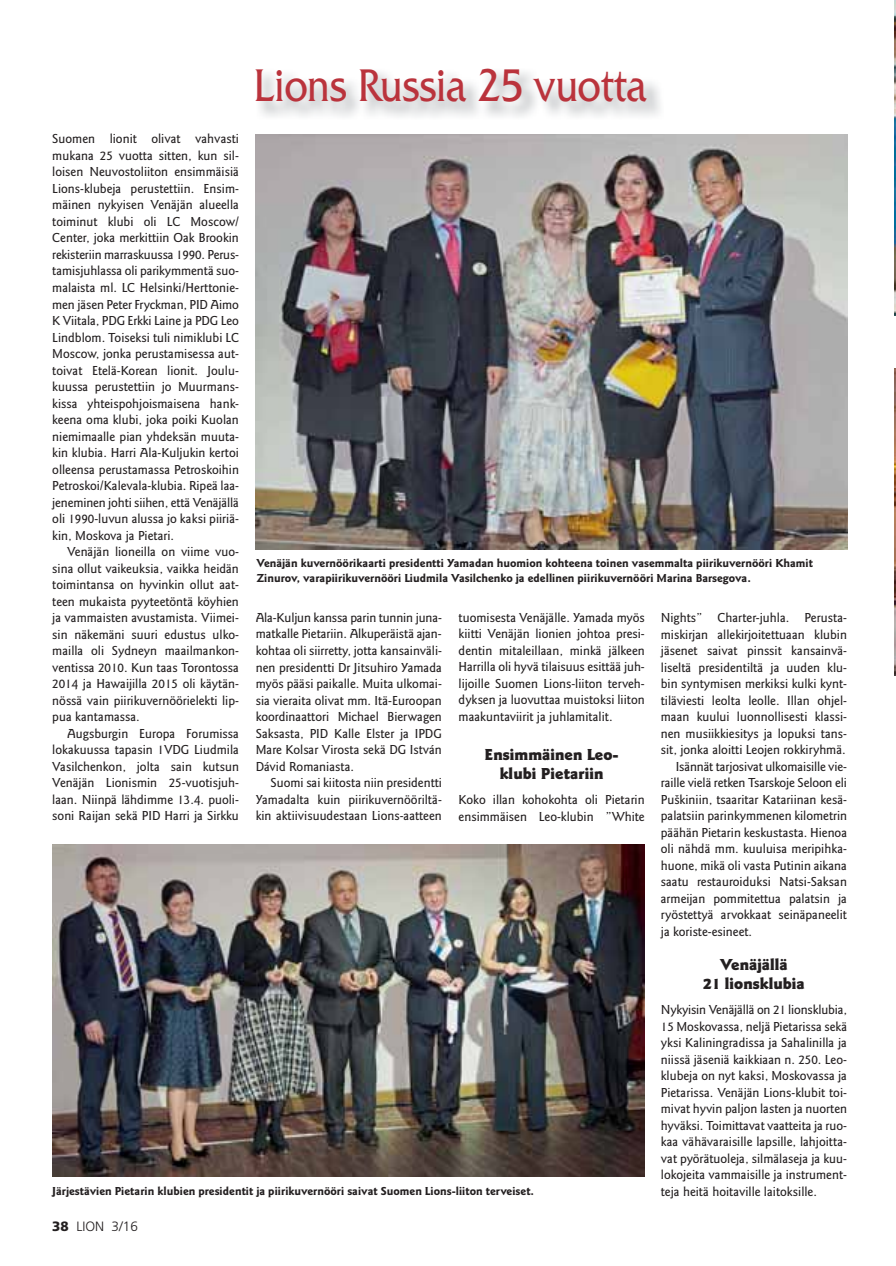
<style>
.page{position:relative;width:896px;height:1266px;background:#fff}
.page>*{position:absolute;margin:0;border:0;box-sizing:border-box;transform-origin:0 0}
.t1{font:48px "Friz Quadrata";color:#ba333c;scale:.85 1}
.t2{font:900 16.5px/18.8px "Goudy Sans";color:#231f20;text-align:center}
.t3{font:500 13.5px/16.5px "Goudy Sans";color:#231f20;text-align:justify}
.t4{font:300 13.5px "Frutiger LT Std";color:#231f20}
.t5{font:700 12px/15px "Goudy Sans";color:#231f20}
.s1{font-weight:900}
</style>
<div class="page">
<img style="left:894px;top:0;width:1px;height:315px">
<img style="left:894px;top:368px;width:1px;height:307px">
<img style="left:255px;top:134px;width:592px;height:415px">
<img style="left:52px;top:844px;width:592px;height:332px">
<h1 class="t1" style="left:254px;top:66px;width:463px">Lions Russia 25 vuotta</h1>
<p class="t3" style="left:52px;top:132px;width:188px">Suomen lionit olivat vahvasti mukana 25 vuotta sitten, kun sil&shy;loisen Neuvostoliiton ensimmäisiä Lions-klubeja perustettiin. Ensim&shy;mäinen nykyisen Venäjän alueella toiminut klubi oli LC Moscow/ Center, joka merkittiin Oak Brookin rekisteriin marraskuussa 1990. Perus&shy;tamisjuhlassa oli parikymmentä suo&shy;malaista ml. LC Helsinki/Herttonie&shy;men jäsen Peter Fryckman, PID Aimo K Viitala, PDG Erkki Laine ja PDG Leo Lindblom. Toiseksi tuli nimiklubi LC Moscow, jonka perustamisessa aut&shy;toivat Etelä-Korean lionit. Joulu&shy;kuussa perustettiin jo Muurmans&shy;kissa yhteispohjoismaisena hank&shy;keena oma klubi, joka poiki Kuolan niemimaalle pian yhdeksän muuta&shy;kin klubia. Harri Ala-Kuljukin kertoi olleensa perustamassa Petroskoihin Petroskoi/Kalevala-klubia. Ripeä laa&shy;jeneminen johti siihen, että Venäjällä oli 1990-luvun alussa jo kaksi piiriä&shy;kin, Moskova ja Pietari.</p>
<p class="t3" style="left:52px;top:544px;width:188px;text-indent:15px">Venäjän lioneilla on viime vuo&shy;sina ollut vaikeuksia, vaikka heidän toimintansa on hyvinkin ollut aat&shy;teen mukaista pyyteetöntä köyhien ja vammaisten avustamista. Viimei&shy;sin näkemäni suuri edustus ulko&shy;mailla oli Sydneyn maailmankon&shy;ventissa 2010. Kun taas Torontossa 2014 ja Hawaijilla 2015 oli käytän&shy;nössä vain piirikuvernöörielekti lip&shy;pua kantamassa.</p>
<p class="t3" style="left:52px;top:726px;width:188px;text-indent:15px">Augsburgin Europa Forumissa lokakuussa tapasin 1VDG Liudmila Vasilchenkon, jolta sain kutsun Venäjän Lionismin 25-vuotisjuh&shy;laan. Niinpä lähdimme 13.4. puoli&shy;soni Raijan sekä PID Harri ja Sirkku</p>
<p class="t5" style="left:256px;top:557px;width:558px">Venäjän kuvernöörikaarti presidentti Yamadan huomion kohteena toinen vasemmalta piirikuvernööri Khamit<br>Zinurov, varapiirikuvernööri Liudmila Vasilchenko ja edellinen piirikuvernööri Marina Barsegova.</p>
<p class="t3" style="left:458px;top:610px;width:188px">tuomisesta Venäjälle. Yamada myös kiitti Venäjän lionien johtoa presi&shy;dentin mitaleillaan, minkä jälkeen Harrilla oli hyvä tilaisuus esittää juh&shy;lijoille Suomen Lions-liiton terveh&shy;dyksen ja luovuttaa muistoksi liiton maakuntaviirit ja juhlamitalit.</p>
<p class="t2" style="left:484px;top:746px;width:136px">Ensimmäinen Leo&shy;klubi Pietariin</p>
<p class="t3" style="left:458px;top:792px;width:188px">Koko illan kohokohta oli Pietarin ensimmäisen Leo-klubin ”White</p>
<p class="t3" style="left:256px;top:610px;width:188px">Ala-Kuljun kanssa parin tunnin juna&shy;matkalle Pietariin. Alkuperäistä ajan&shy;kohtaa oli siirretty, jotta kansainväli&shy;nen presidentti Dr Jitsuhiro Yamada myös pääsi paikalle. Muita ulkomai&shy;sia vieraita olivat mm. Itä-Euroopan koordinaattori Michael Bierwagen Saksasta, PID Kalle Elster ja IPDG Mare Kolsar Virosta sekä DG István Dávid Romaniasta.</p>
<p class="t3" style="left:256px;top:775px;width:188px;text-indent:15px">Suomi sai kiitosta niin presidentti Yamadalta kuin piirikuvernööriltä&shy;kin aktiivisuudestaan Lions-aatteen</p>
<p class="t3" style="left:660px;top:610px;width:187px">Nights” Charter-juhla. Perusta-</p>
<p class="t3" style="left:660px;top:627px;width:188px">miskirjan allekirjoitettuaan klubin</p>
<p class="t3" style="left:660px;top:643px;width:188px">jäsenet saivat pinssit kansainvä-</p>
<p class="t3" style="left:660px;top:660px;width:188px">liseltä presidentiltä ja uuden klu-</p>
<p class="t3" style="left:660px;top:676px;width:188px">bin syntymisen merkiksi kulki kynt-</p>
<p class="t3" style="left:660px;top:693px;width:188px">tiläviesti leolta leolle. Illan ohjel-</p>
<p class="t3" style="left:660px;top:709px;width:188px">maan kuului luonnollisesti klassi-</p>
<p class="t3" style="left:660px;top:726px;width:188px">nen musiikkiesitys ja lopuksi tans-</p>
<p class="t3" style="left:660px;top:742px;width:186px">sit, jonka aloitti Leojen rokkiryhmä.</p>
<p class="t3" style="left:675px;top:759px;width:173px">Isännät tarjosivat ulkomaisille vie-</p>
<p class="t3" style="left:660px;top:775px;width:187px">raille vielä retken Tsarskoje Seloon eli</p>
<p class="t3" style="left:660px;top:792px;width:188px">Puškiniin, tsaaritar Katariinan kesä-</p>
<p class="t3" style="left:660px;top:808px;width:188px">palatsiin parinkymmenen kilometrin</p>
<p class="t3" style="left:660px;top:825px;width:188px">päähän Pietarin keskustasta. Hienoa</p>
<p class="t3" style="left:660px;top:841px;width:188px">oli nähdä mm. kuuluisa meripihka-</p>
<p class="t3" style="left:660px;top:858px;width:187px">huone, mikä oli vasta Putinin aikana</p>
<p class="t3" style="left:660px;top:874px;width:188px">saatu restauroiduksi Natsi-Saksan</p>
<p class="t3" style="left:660px;top:891px;width:188px">armeijan pommitettua palatsin ja</p>
<p class="t3" style="left:660px;top:907px;width:188px">ryöstettyä arvokkaat seinäpaneelit</p>
<p class="t3" style="left:660px;top:924px;width:93px">ja koriste-esineet.</p>
<p class="t2" style="left:703px;top:956px;width:103px">Venäjällä<br>21 lionsklubia</p>
<p class="t3" style="left:660px;top:1002px;width:188px">Nykyisin Venäjällä on 21 lionsklubia, 15 Moskovassa, neljä Pietarissa sekä yksi Kaliningradissa ja Sahalinilla ja niissä jäseniä kaikkiaan n. 250. Leo&shy;klubeja on nyt kaksi, Moskovassa ja Pietarissa. Venäjän Lions-klubit toi&shy;mivat hyvin paljon lasten ja nuorten hyväksi. Toimittavat vaatteita ja ruo&shy;kaa vähävaraisille lapsille, lahjoitta&shy;vat pyörätuoleja, silmälaseja ja kuu&shy;lokojeita vammaisille ja instrument&shy;teja heitä hoitaville laitoksille.</p>
<p class="t5" style="left:52px;top:1184px;width:483px">Järjestävien Pietarin klubien presidentit ja piirikuvernööri saivat Suomen Lions-liiton terveiset.</p>
<p class="t4" style="left:52px;top:1219px;width:87px"><span class="s1">38</span> LION 3/16</p>
</div>
